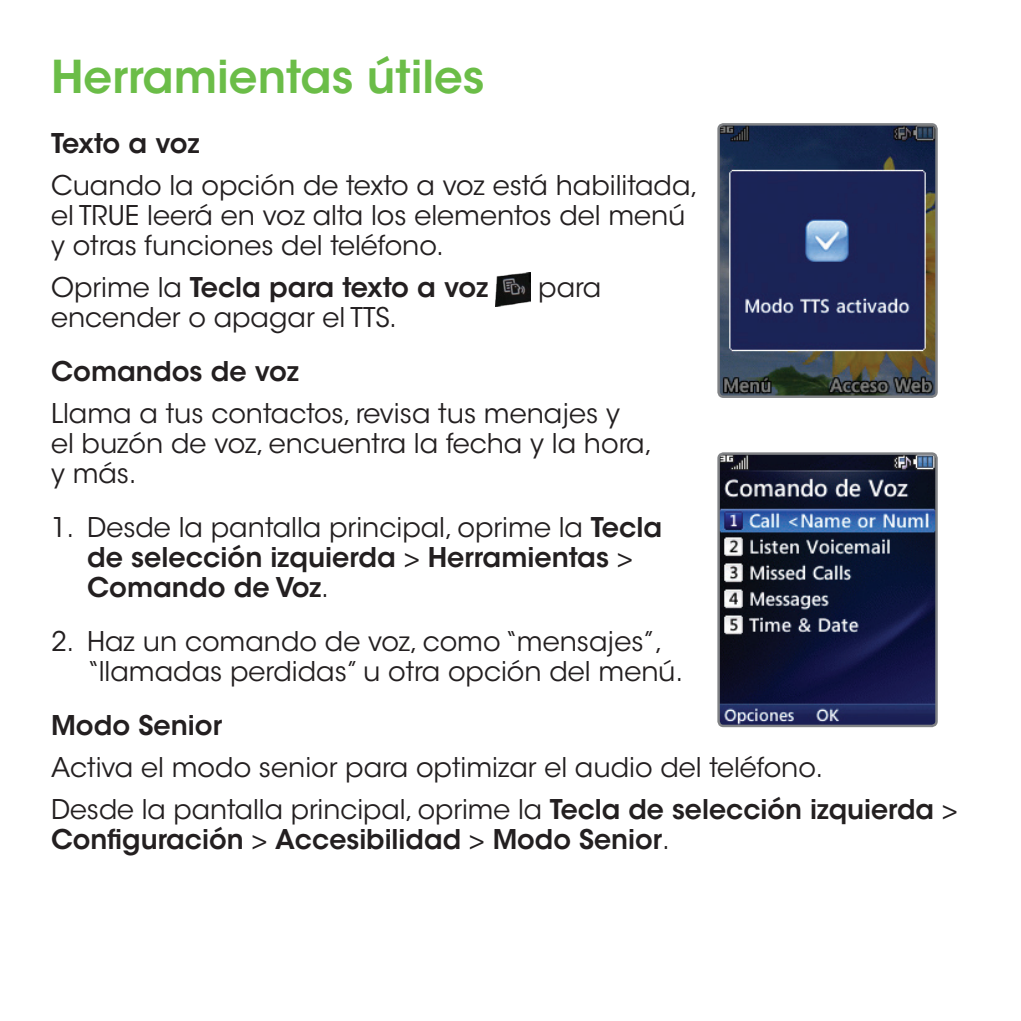
<style>
.page{position:relative;width:1021px;height:1021px;background:#fff}
.page>*{position:absolute;margin:0;border:0;box-sizing:border-box;transform-origin:0 0}
.t1{font:600 45px "ITC Avant Garde Std";color:#6bbd48}
.t2{font:27px/30px "ITC Avant Garde Std";color:#231f20}
.t3{font:600 27px/30px "ITC Avant Garde Std";color:#231f20}
.t4{font:600 27px "ITC Avant Garde Std";letter-spacing:-.025em;color:#231f20}
.s1{font-weight:400}
</style>
<div class="page">
<img style="left:496px;top:272px;width:34px;height:34px">
<img style="left:720px;top:126px;width:214px;height:269px">
<div style="left:717px;top:123px;width:220px;height:275px;border:2px solid #808285;border-radius:5px"></div>
<img style="left:720px;top:455px;width:214px;height:269px">
<div style="left:717px;top:452px;width:220px;height:275px;border:2px solid #808285;border-radius:5px"></div>
<p class="t1" style="left:51px;top:48px;width:435px">Herramientas útiles</p>
<p class="t4" style="left:51px;top:126px;width:150px">Texto a voz</p>
<p class="t2" style="left:51px;top:170px;width:648px">Cuando la opción de texto a voz está habilitada, el TRUE leerá en voz alta los elementos del menú y otras funciones del teléfono.</p>
<p class="t3" style="left:51px;top:272px;width:438px"><span class="s1">Oprime la</span> Tecla para texto a voz</p>
<p class="t2" style="left:538px;top:272px;width:64px">para</p>
<p class="t2" style="left:51px;top:302px;width:347px">encender o apagar el TTS.</p>
<p class="t3" style="left:51px;top:356px;width:249px">Comandos de voz</p>
<p class="t2" style="left:51px;top:399px;width:603px">Llama a tus contactos, revisa tus menajes y<br>el buzón de voz, encuentra la fecha y la hora, y más.</p>
<p class="t3" style="left:87px;top:512px;width:576px;text-indent:-36px"><span class="s1">1. Desde la pantalla principal, oprime la</span> Tecla de selección izquierda <span class="s1">&gt;</span> Herramientas <span class="s1">&gt;<br></span>Comando de Voz<span class="s1">.</span></p>
<p class="t2" style="left:87px;top:627px;width:597px;text-indent:-36px">2. Haz un comando de voz, como “mensajes”, “llamadas perdidas” u otra opción del menú.</p>
<p class="t3" style="left:51px;top:710px;width:173px">Modo Senior</p>
<p class="t2" style="left:51px;top:753px;width:773px">Activa el modo senior para optimizar el audio del teléfono.</p>
<p class="t3" style="left:51px;top:794px;width:908px"><span class="s1">Desde la pantalla principal, oprime la</span> Tecla de selección izquierda <span class="s1">&gt;<br></span>Configuración <span class="s1">&gt;</span> Accesibilidad <span class="s1">&gt;</span> Modo Senior<span class="s1">.</span></p>
</div>
